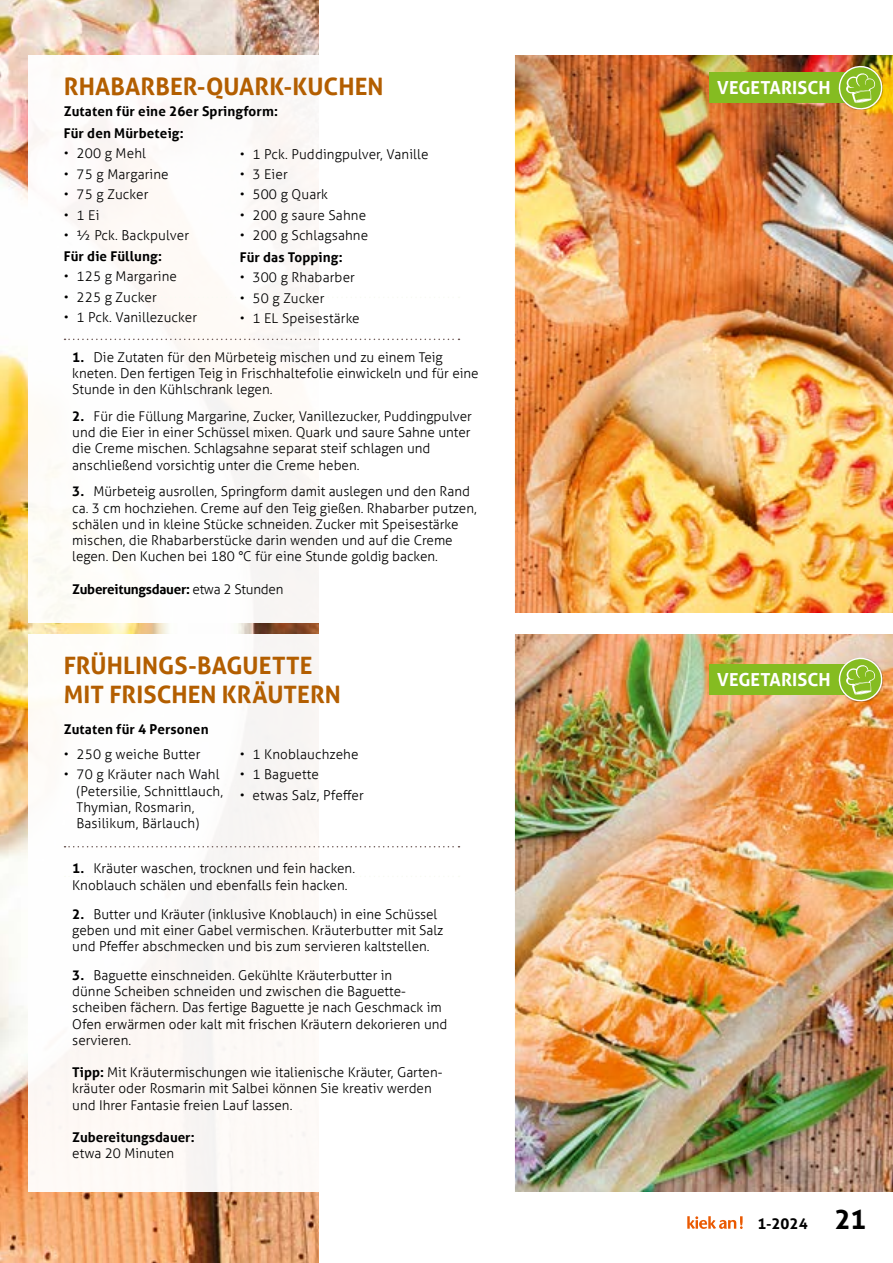
<style>
.page{position:relative;width:893px;height:1263px;background:#fff}
.page>*{position:absolute;margin:0;border:0;box-sizing:border-box;transform-origin:0 0}
.t1{font:700 24px/28.8px "Aller";letter-spacing:.005em;color:#b35e00}
.t2{font:700 18px "Aller";letter-spacing:.005em;color:#fff}
.t3{font:700 15px "Aller";color:#000}
.t4{font:300 13.5px/16.2px "Aller";color:#000}
.t5{font:700 13.5px "Aller";letter-spacing:.01em;color:#000}
.t6{font:700 13.5px "Aller";letter-spacing:-.02em;color:#000}
.s1{font-weight:700}
.s2{font-weight:300}
.s3{font-size:27px}
</style>
<div class="page">
<img style="left:0;top:0;width:319px;height:1263px">
<img style="left:514px;top:55px;width:379px;height:557px">
<img style="left:514px;top:634px;width:379px;height:557px">
<div style="left:28px;top:55px;width:486px;height:568px;background:#fff"></div>
<div style="left:28px;top:634px;width:486px;height:557px;background:#fff"></div>
<svg style="left:65px;top:339px;width:394px;height:1px"></svg>
<svg style="left:65px;top:846px;width:394px;height:1px"></svg>
<div style="left:709px;top:73px;width:151px;height:30px;background:#85bc21"></div>
<svg style="left:837px;top:64px;width:47px;height:47px"></svg>
<div style="left:709px;top:664px;width:151px;height:31px;background:#85bc21"></div>
<svg style="left:837px;top:656px;width:47px;height:47px"></svg>
<svg style="left:687px;top:1216px;width:56px;height:13px"></svg>
<h1 class="t1" style="left:64px;top:72px;width:321px">RHABARBER-QUARK-KUCHEN</h1>
<p class="t5" style="left:64px;top:103px;width:216px">Zutaten für eine 26er Springform:</p>
<p class="t5" style="left:64px;top:125px;width:121px">Für den Mürbeteig:</p>
<p class="t4" style="left:64px;top:146px;width:84px">• 200 g Mehl</p>
<p class="t4" style="left:64px;top:166px;width:106px">• 75 g Margarine</p>
<p class="t4" style="left:64px;top:186px;width:86px">• 75 g Zucker</p>
<p class="t4" style="left:64px;top:207px;width:37px">• 1 Ei</p>
<p class="t4" style="left:64px;top:227px;width:127px">• 1/2 Pck. Backpulver</p>
<p class="t5" style="left:64px;top:248px;width:100px">Für die Füllung:</p>
<p class="t4" style="left:64px;top:268px;width:115px">• 125 g Margarine</p>
<p class="t4" style="left:64px;top:289px;width:94px">• 225 g Zucker</p>
<p class="t4" style="left:64px;top:309px;width:135px">• 1 Pck. Vanillezucker</p>
<p class="t4" style="left:240px;top:146px;width:190px">• 1 Pck. Puddingpulver, Vanille</p>
<p class="t4" style="left:240px;top:166px;width:50px">• 3 Eier</p>
<p class="t4" style="left:240px;top:187px;width:90px">• 500 g Quark</p>
<p class="t4" style="left:240px;top:207px;width:128px">• 200 g saure Sahne</p>
<p class="t4" style="left:240px;top:227px;width:130px">• 200 g Schlagsahne</p>
<p class="t5" style="left:240px;top:249px;width:104px">Für das Topping:</p>
<p class="t4" style="left:240px;top:269px;width:117px">• 300 g Rhabarber</p>
<p class="t4" style="left:240px;top:290px;width:86px">• 50 g Zucker</p>
<p class="t4" style="left:240px;top:310px;width:122px">• 1 EL Speisestärke</p>
<p class="t4" style="left:72px;top:349px;width:408px"><span class="s1">1.</span> Die Zutaten für den Mürbeteig mischen und zu einem Teig kneten. Den fertigen Teig in Frischhaltefolie einwickeln und für eine<br>Stunde in den Kühlschrank legen.</p>
<p class="t4" style="left:72px;top:408px;width:401px"><span class="s1">2.</span> Für die Füllung Margarine, Zucker, Vanillezucker, Puddingpulver und die Eier in einer Schüssel mixen. Quark und saure Sahne unter die Creme mischen. Schlagsahne separat steif schlagen und anschließend vorsichtig unter die Creme heben.</p>
<p class="t4" style="left:72px;top:483px;width:406px"><span class="s1">3.</span> Mürbeteig ausrollen, Springform damit auslegen und den Rand ca. 3 cm hochziehen. Creme auf den Teig gießen. Rhabarber putzen, schälen und in kleine Stücke schneiden. Zucker mit Speisestärke mischen, die Rhabarberstücke darin wenden und auf die Creme legen. Den Kuchen bei 180 °C für eine Stunde goldig backen.</p>
<p class="t6" style="left:72px;top:580px;width:213px">Zubereitungsdauer: <span class="s2">etwa 2 Stunden</span></p>
<h1 class="t1" style="left:64px;top:651px;width:279px">FRÜHLINGS-BAGUETTE<br>MIT FRISCHEN KRÄUTERN</h1>
<p class="t5" style="left:64px;top:721px;width:146px">Zutaten für 4 Personen</p>
<p class="t4" style="left:64px;top:746px;width:138px">• 250 g weiche Butter</p>
<p class="t4" style="left:77px;top:766px;width:148px;text-indent:-13px">• 70 g Kräuter nach Wahl (Petersilie, Schnittlauch,<br>Thymian, Rosmarin,<br>Basilikum, Bärlauch)</p>
<p class="t4" style="left:240px;top:746px;width:120px">• 1 Knoblauchzehe</p>
<p class="t4" style="left:240px;top:766px;width:81px">• 1 Baguette</p>
<p class="t4" style="left:240px;top:787px;width:126px">• etwas Salz, Pfeffer</p>
<p class="t4" style="left:72px;top:860px;width:284px"><span class="s1">1.</span> Kräuter waschen, trocknen und fein hacken.<br>Knoblauch schälen und ebenfalls fein hacken.</p>
<p class="t4" style="left:72px;top:906px;width:373px"><span class="s1">2.</span> Butter und Kräuter (inklusive Knoblauch) in eine Schüssel geben und mit einer Gabel vermischen. Kräuterbutter mit Salz und Pfeffer abschmecken und bis zum servieren kaltstellen.</p>
<p class="t4" style="left:72px;top:967px;width:377px"><span class="s1">3.</span> Baguette einschneiden. Gekühlte Kräuterbutter in<br>dünne Scheiben schneiden und zwischen die Baguette&shy;scheiben fächern. Das fertige Baguette je nach Geschmack im Ofen erwärmen oder kalt mit frischen Kräutern dekorieren und servieren.</p>
<p class="t4" style="left:72px;top:1064px;width:372px"><span class="s1">Tipp:</span> Mit Kräutermischungen wie italienische Kräuter, Garten&shy;kräuter oder Rosmarin mit Salbei können Sie kreativ werden und Ihrer Fantasie freien Lauf lassen.</p>
<p class="t5" style="left:72px;top:1129px;width:124px">Zubereitungsdauer:</p>
<p class="t4" style="left:72px;top:1145px;width:104px">etwa 20 Minuten</p>
<h2 class="t2" style="left:717px;top:77px;width:115px">VEGETARISCH</h2>
<h2 class="t2" style="left:717px;top:669px;width:115px">VEGETARISCH</h2>
<p class="t3" style="left:757px;top:1214px;width:111px">1-2024 <span class="s3">21</span></p>
</div>
